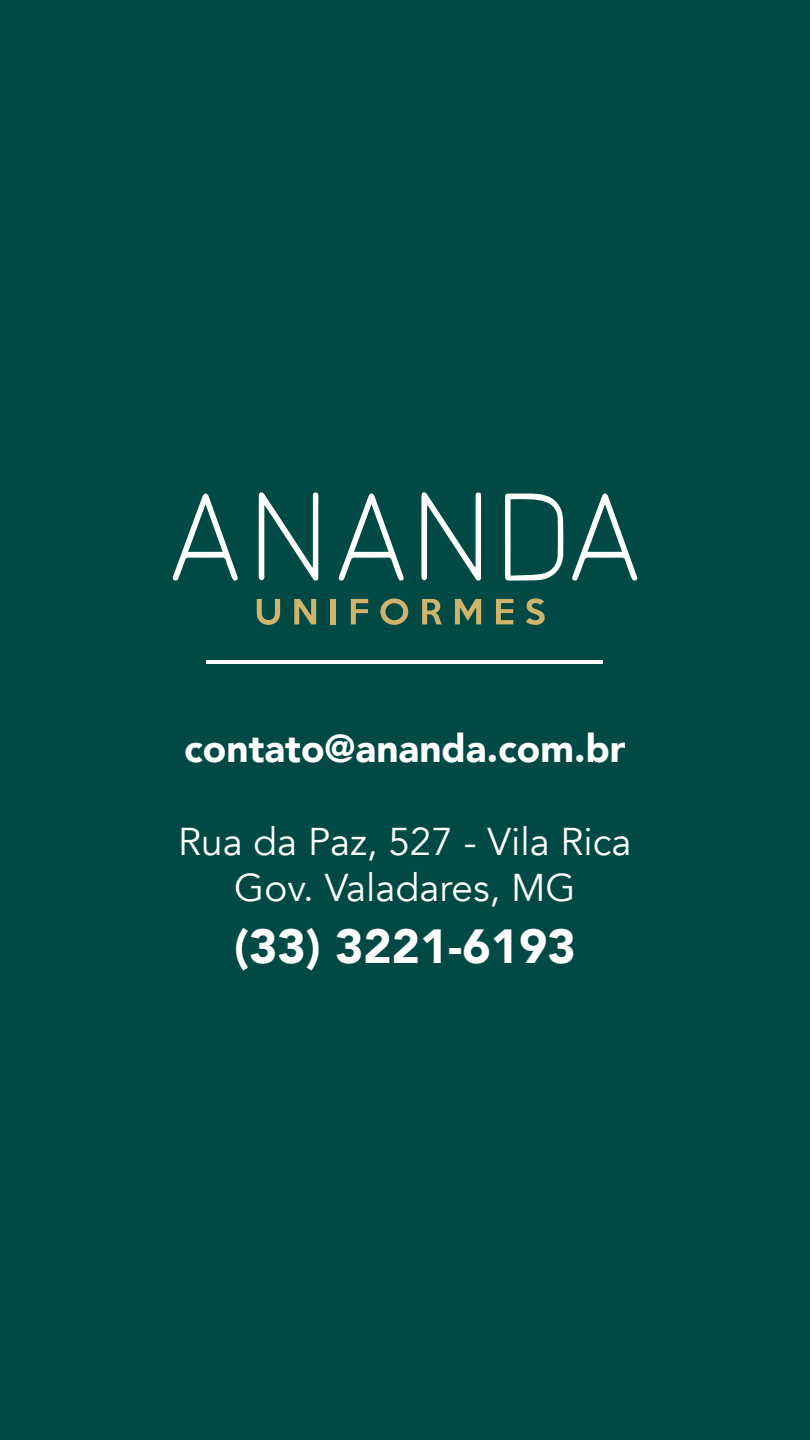
<style>
.page{position:relative;width:810px;height:1440px;background:#004945}
.page>*{position:absolute;margin:0;border:0;box-sizing:border-box;transform-origin:0 0}
.t1{font:900 47.85px "Avenir";color:#fff}
.t2{font:38.7px/46.4px "Avenir";color:#fff;text-align:center}
.t3{font:900 38.7px "Avenir";color:#fff}
</style>
<div class="page">
<svg style="left:257px;top:599px;width:23px;height:26px"></svg>
<svg style="left:294px;top:599px;width:22px;height:25px"></svg>
<div style="left:331px;top:599px;width:5px;height:25px;background:#d0b46b"></div>
<svg style="left:351px;top:599px;width:17px;height:25px"></svg>
<svg style="left:380px;top:598px;width:28px;height:27px"></svg>
<svg style="left:422px;top:599px;width:20px;height:25px"></svg>
<svg style="left:455px;top:599px;width:26px;height:25px"></svg>
<svg style="left:496px;top:599px;width:17px;height:25px"></svg>
<svg style="left:526px;top:598px;width:19px;height:27px"></svg>
<svg style="left:259px;top:492px;width:60px;height:89px"></svg>
<svg style="left:505px;top:493px;width:58px;height:88px"></svg>
<svg style="left:172px;top:493px;width:66px;height:88px"></svg>
<svg style="left:338px;top:493px;width:66px;height:88px"></svg>
<svg style="left:572px;top:493px;width:66px;height:88px"></svg>
<svg style="left:421px;top:492px;width:61px;height:89px"></svg>
<hr style="left:207px;top:660px;width:396px;height:4px;background:#fff">
<p class="t3" style="left:184px;top:715px;width:443px">contato@ananda.com.br</p>
<p class="t2" style="left:178px;top:819px;width:455px">Rua da Paz, 527 - Vila Rica<br>Gov. Valadares, MG</p>
<p class="t1" style="left:234px;top:905px;width:343px">(33) 3221-6193</p>
</div>
